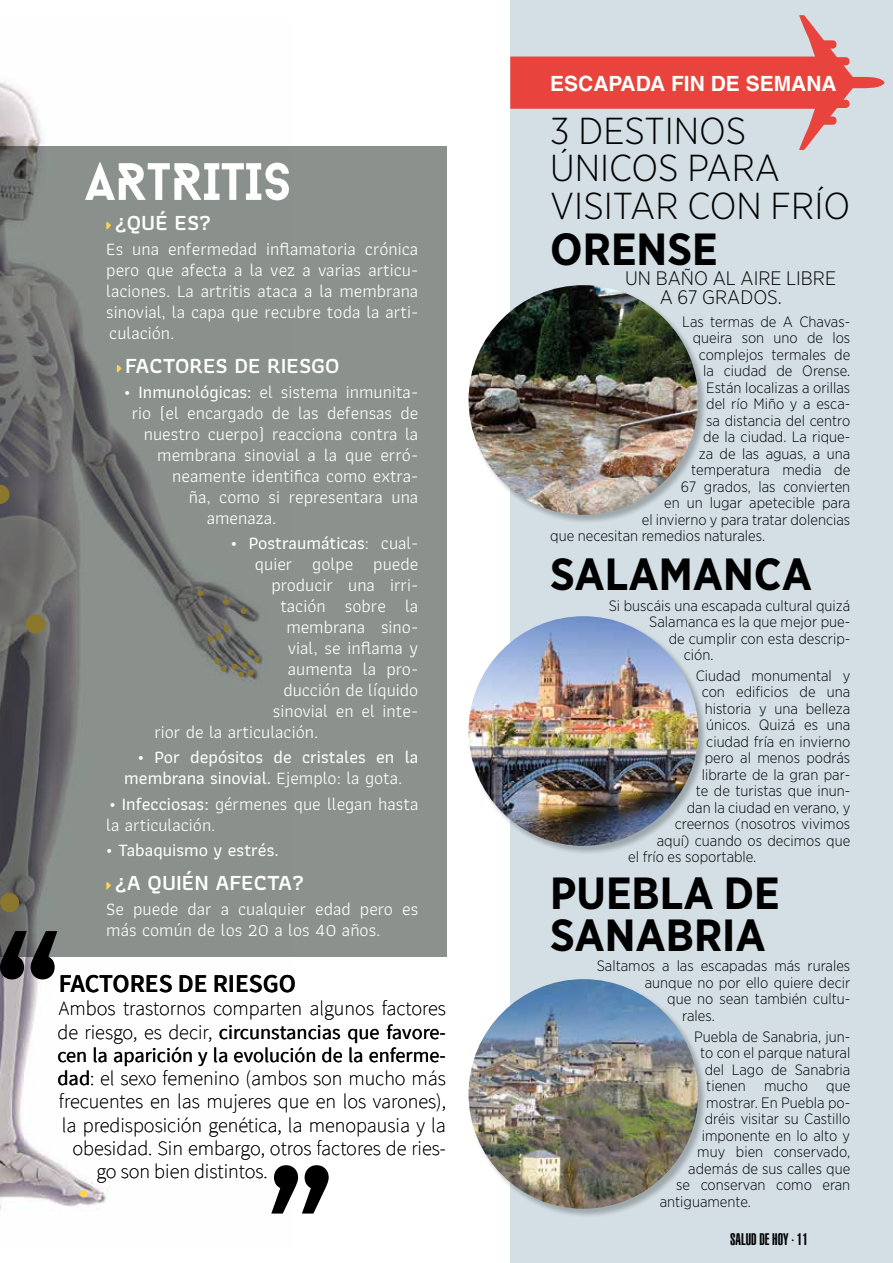
<style>
.page{position:relative;width:893px;height:1263px;background:#fff}
.page>*{position:absolute;margin:0;border:0;box-sizing:border-box;transform-origin:0 0}
.t1{font:700 52.5px "Baron Neue";color:#fff}
.t2{font:700 45px/42px "Gotham Narrow";color:#000}
.t3{font:300 37.5px/37.5px "Gotham Narrow";color:#000}
.t4{font:600 25.5px "Source Sans Pro";color:#000}
.t5{font:600 22.5px "Athiti";color:#fff}
.t6{font:700 21px "Helvetica";color:#fff}
.t7{font:200 20.25px "Source Sans Pro";color:#000}
.t8{font:20.25px "Source Sans Pro";color:#000}
.t9{font:300 19.5px/19.5px "Gotham Narrow";color:#000}
.t10{font:18px/21px "Athiti";color:#fff}
.t11{font:500 18px/21px "Athiti";color:#fff}
.t12{font:900 extra-condensed 16.5px "Helvetica";color:#000}
.t13{font:300 15px "Gotham Narrow";color:#000}
.s1{font-weight:500}
.s2{font-weight:400}
.s3{font-weight:200}
</style>
<div class="page">
<img style="left:0;top:82px;width:292px;height:1132px">
<div style="left:510px;top:0;width:383px;height:1263px;background:#d3dfe5"></div>
<div style="left:469px;top:285px;width:238px;height:239px;background:#000;opacity:.25"></div>
<img style="left:469px;top:285px;width:229px;height:230px;border-radius:115px">
<div style="left:469px;top:616px;width:238px;height:239px;background:#000;opacity:.25"></div>
<img style="left:469px;top:616px;width:229px;height:230px;border-radius:115px">
<div style="left:469px;top:979px;width:238px;height:239px;background:#000;opacity:.25"></div>
<img style="left:469px;top:979px;width:229px;height:230px;border-radius:115px">
<svg style="left:0;top:147px;width:446px;height:810px;background:#838986"></svg>
<svg style="left:510px;top:15px;width:374px;height:135px"></svg>
<svg style="left:106px;top:221px;width:5px;height:9px"></svg>
<svg style="left:117px;top:364px;width:5px;height:9px"></svg>
<svg style="left:106px;top:881px;width:5px;height:9px"></svg>
<svg style="left:0;top:931px;width:57px;height:48px;background:#393839"></svg>
<svg style="left:271px;top:1165px;width:58px;height:48px"></svg>
<div style="left:80px;top:1190px;width:7px;height:7px;background:#ffd350;border-radius:50%"></div>
<h1 class="t1" style="left:85px;top:148px;width:208px">ARTRITIS</h1>
<h3 class="t5" style="left:115px;top:205px;width:98px">¿QUÉ ES?</h3>
<p class="t10" style="left:106px;top:238px;width:314px;text-align:justify">Es una enfermedad inflamatoria crónica pero que afecta a la vez a varias articu&shy;laciones. La artritis ataca a la membrana sinovial, la capa que recubre toda la arti&shy;culación.</p>
<h3 class="t5" style="left:125px;top:348px;width:216px">FACTORES DE RIESGO</h3>
<p class="t10" style="left:124px;top:381px;width:295px"><span class="s1">• Inmunológicas:</span> el sistema inmunita-</p>
<p class="t10" style="left:132px;top:402px;width:288px">rio (el encargado de las defensas de</p>
<p class="t10" style="left:144px;top:423px;width:276px">nuestro cuerpo) reacciona contra la</p>
<p class="t10" style="left:157px;top:444px;width:262px">membrana sinovial a la que erró-</p>
<p class="t10" style="left:172px;top:465px;width:248px">neamente identifica como extra-</p>
<p class="t10" style="left:189px;top:486px;width:231px">ña, como si representara una</p>
<p class="t10" style="left:207px;top:507px;width:71px">amenaza.</p>
<p class="t11" style="left:231px;top:533px;width:189px">• Postraumáticas<span class="s2">: cual-</span></p>
<p class="t10" style="left:255px;top:554px;width:165px">quier golpe puede</p>
<p class="t10" style="left:271px;top:575px;width:149px">producir una irri-</p>
<p class="t10" style="left:280px;top:596px;width:139px">tación sobre la</p>
<p class="t10" style="left:286px;top:617px;width:134px">membrana sino-</p>
<p class="t10" style="left:288px;top:638px;width:132px">vial, se inflama y</p>
<p class="t10" style="left:288px;top:659px;width:132px">aumenta la pro-</p>
<p class="t10" style="left:283px;top:680px;width:137px">ducción de líquido</p>
<p class="t10" style="left:273px;top:701px;width:147px">sinovial en el inte-</p>
<p class="t10" style="left:154px;top:722px;width:166px">rior de la articulación.</p>
<p class="t11" style="left:124px;top:747px;width:295px;text-indent:14px">• Por depósitos de cristales en la membrana sinovial. <span class="s2">Ejemplo: la gota.</span></p>
<p class="t10" style="left:106px;top:793px;width:314px"><span class="s1">• Infecciosas:</span> gérmenes que llegan hasta la articulación.</p>
<p class="t11" style="left:106px;top:840px;width:174px">• Tabaquismo y estrés.</p>
<h3 class="t5" style="left:115px;top:865px;width:191px">¿A QUIÉN AFECTA?</h3>
<p class="t10" style="left:106px;top:898px;width:313px">Se puede dar a cualquier edad pero es más común de los 20 a los 40 años.</p>
<h3 class="t4" style="left:59px;top:967px;width:239px">FACTORES DE RIESGO</h3>
<h3 class="t7" style="left:59px;top:996px;width:388px">Ambos trastornos comparten algunos factores</h3>
<h3 class="t8" style="left:57px;top:1019px;width:390px"><span class="s3">de riesgo, es decir,</span> circunstancias que favore-</h3>
<h3 class="t8" style="left:57px;top:1042px;width:390px">cen la aparición y la evolución de la enferme-</h3>
<h3 class="t7" style="left:57px;top:1066px;width:390px"><span class="s2">dad</span>: el sexo femenino (ambos son mucho más</h3>
<h3 class="t7" style="left:59px;top:1089px;width:388px">frecuentes en las mujeres que en los varones),</h3>
<h3 class="t7" style="left:62px;top:1113px;width:385px">la predisposición genética, la menopausia y la</h3>
<h3 class="t7" style="left:72px;top:1136px;width:375px">obesidad. Sin embargo, otros factores de ries-</h3>
<h3 class="t7" style="left:96px;top:1159px;width:173px">go son bien distintos.</h3>
<h3 class="t6" style="left:550px;top:71px;width:288px">ESCAPADA FIN DE SEMANA</h3>
<h3 class="t3" style="left:550px;top:111px;width:302px">3 DESTINOS<br>ÚNICOS PARA<br>VISITAR CON FRÍO</h3>
<h2 class="t2" style="left:550px;top:228px;width:169px">ORENSE</h2>
<h3 class="t9" style="left:660px;top:267px;width:178px;text-indent:-34px">UN BAÑO AL AIRE LIBRE<br>A 67 GRADOS.</h3>
<p class="t13" style="left:682px;top:312px;width:170px">Las termas de A Chavas-</p>
<p class="t13" style="left:693px;top:329px;width:159px">queira son uno de los</p>
<p class="t13" style="left:699px;top:345px;width:153px">complejos termales de</p>
<p class="t13" style="left:703px;top:362px;width:148px">la ciudad de Orense.</p>
<p class="t13" style="left:706px;top:378px;width:145px">Están localizas a orillas</p>
<p class="t13" style="left:706px;top:395px;width:146px">del río Miño y a esca-</p>
<p class="t13" style="left:706px;top:411px;width:146px">sa distancia del centro</p>
<p class="t13" style="left:703px;top:428px;width:148px">de la ciudad. La rique-</p>
<p class="t13" style="left:699px;top:444px;width:153px">za de las aguas, a una</p>
<p class="t13" style="left:691px;top:461px;width:160px">temperatura media de</p>
<p class="t13" style="left:681px;top:477px;width:171px">67 grados, las convierten</p>
<p class="t13" style="left:664px;top:494px;width:188px">en un lugar apetecible para</p>
<p class="t13" style="left:642px;top:510px;width:210px">el invierno y para tratar dolencias</p>
<p class="t13" style="left:550px;top:527px;width:216px">que necesitan remedios naturales.</p>
<h2 class="t2" style="left:550px;top:553px;width:263px">SALAMANCA</h2>
<p class="t13" style="left:609px;top:596px;width:243px">Si buscáis una escapada cultural quizá</p>
<p class="t13" style="left:649px;top:613px;width:203px">Salamanca es la que mejor pue-</p>
<p class="t13" style="left:669px;top:629px;width:183px">de cumplir con esta descrip-</p>
<p class="t13" style="left:684px;top:646px;width:31px">ción.</p>
<p class="t13" style="left:696px;top:666px;width:156px">Ciudad monumental y</p>
<p class="t13" style="left:702px;top:683px;width:150px">con edificios de una</p>
<p class="t13" style="left:705px;top:699px;width:147px">historia y una belleza</p>
<p class="t13" style="left:706px;top:716px;width:145px">únicos. Quizá es una</p>
<p class="t13" style="left:706px;top:732px;width:146px">ciudad fría en invierno</p>
<p class="t13" style="left:705px;top:749px;width:147px">pero al menos podrás</p>
<p class="t13" style="left:702px;top:765px;width:150px">librarte de la gran par-</p>
<p class="t13" style="left:696px;top:782px;width:156px">te de turistas que inun-</p>
<p class="t13" style="left:687px;top:798px;width:165px">dan la ciudad en verano, y</p>
<p class="t13" style="left:675px;top:815px;width:177px">creernos (nosotros vivimos</p>
<p class="t13" style="left:657px;top:831px;width:195px">aquí) cuando os decimos que</p>
<p class="t13" style="left:628px;top:848px;width:130px">el frío es soportable.</p>
<h2 class="t2" style="left:550px;top:871px;width:231px">PUEBLA DE<br>SANABRIA</h2>
<p class="t13" style="left:597px;top:957px;width:255px">Saltamos a las escapadas más rurales</p>
<p class="t13" style="left:645px;top:973px;width:207px">aunque no por ello quiere decir</p>
<p class="t13" style="left:667px;top:990px;width:184px">que no sean también cultu-</p>
<p class="t13" style="left:682px;top:1006px;width:34px">rales.</p>
<p class="t13" style="left:694px;top:1027px;width:158px">Puebla de Sanabria, jun-</p>
<p class="t13" style="left:700px;top:1044px;width:152px">to con el parque natural</p>
<p class="t13" style="left:705px;top:1060px;width:147px">del Lago de Sanabria</p>
<p class="t13" style="left:706px;top:1077px;width:146px">tienen mucho que</p>
<p class="t13" style="left:706px;top:1093px;width:146px">mostrar. En Puebla po-</p>
<p class="t13" style="left:705px;top:1110px;width:147px">dréis visitar su Castillo</p>
<p class="t13" style="left:702px;top:1126px;width:150px">imponente en lo alto y</p>
<p class="t13" style="left:697px;top:1143px;width:154px">muy bien conservado,</p>
<p class="t13" style="left:688px;top:1159px;width:163px">además de sus calles que</p>
<p class="t13" style="left:676px;top:1176px;width:176px">se conservan como eran</p>
<p class="t13" style="left:660px;top:1192px;width:93px">antiguamente.</p>
<p class="t12" style="left:730px;top:1230px;width:79px">SALUD DE HOY · 11</p>
</div>
